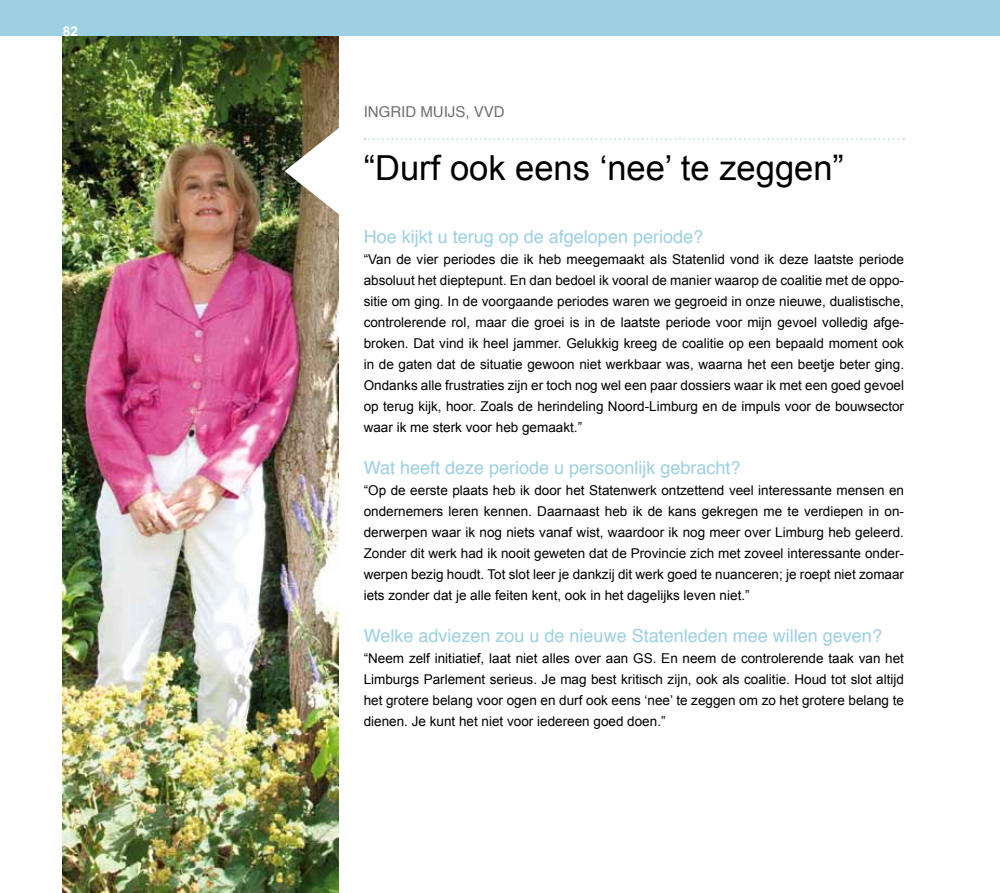
<style>
.page{position:relative;width:1000px;height:893px;background:#fff}
.page>*{position:absolute;margin:0;border:0;box-sizing:border-box;transform-origin:0 0}
.t1{font:34.5px "Arial";color:#000}
.t2{font:18px "Helvetica";color:#9cd0e2}
.t3{font:15px "Helvetica";color:#707172}
.t4{font:13.5px/21px "Arial";color:#000;text-align:justify}
.t5{font:700 13.5px "Arial";color:#fff}
</style>
<div class="page">
<img style="left:63px;top:35px;width:275px;height:858px">
<svg style="left:364px;top:138px;width:540px;height:2px"></svg>
<svg style="left:284px;top:128px;width:55px;height:87px"></svg>
<div style="left:0;top:0;width:999px;height:35px;background:#9cd0e2"></div>
<hr style="left:999px;top:0;width:1px;height:35px;background:#9cd0e2">
<p class="t5" style="left:63px;top:22px;width:17px">82</p>
<p class="t3" style="left:363px;top:100px;width:15px">Ingrid</p>
<p class="t3" style="left:420px;top:100px;width:22px">Muijs</p>
<p class="t3" style="left:465px;top:100px;width:41px">, VVD</p>
<h1 class="t1" style="left:363px;top:145px;width:482px">“Durf ook eens ‘nee’ te zeggen”</h1>
<h2 class="t2" style="left:363px;top:223px;width:341px">Hoe kijkt u terug op de afgelopen periode?</h2>
<p class="t4" style="left:363px;top:249px;width:542px">“Van de vier periodes die ik heb meegemaakt als Statenlid vond ik deze laatste periode absoluut het dieptepunt. En dan bedoel ik vooral de manier waarop de coalitie met de oppo&shy;sitie om ging. In de voorgaande periodes waren we gegroeid in onze nieuwe, dualistische, controlerende rol, maar die groei is in de laatste periode voor mijn gevoel volledig afge&shy;broken. Dat vind ik heel jammer. Gelukkig kreeg de coalitie op een bepaald moment ook in de gaten dat de situatie gewoon niet werkbaar was, waarna het een beetje beter ging.<br>Ondanks alle frustraties zijn er toch nog wel een paar dossiers waar ik met een goed gevoel op terug kijk, hoor. Zoals de herindeling Noord-Limburg en de impuls voor de bouwsector waar ik me sterk voor heb gemaakt.”</p>
<h2 class="t2" style="left:363px;top:454px;width:378px">Wat heeft deze periode u persoonlijk gebracht?</h2>
<p class="t4" style="left:363px;top:480px;width:541px">“Op de eerste plaats heb ik door het Statenwerk ontzettend veel interessante mensen en ondernemers leren kennen. Daarnaast heb ik de kans gekregen me te verdiepen in on&shy;derwerpen waar ik nog niets vanaf wist, waardoor ik nog meer over Limburg heb geleerd.<br>Zonder dit werk had ik nooit geweten dat de Provincie zich met zoveel interessante onder&shy;werpen bezig houdt. Tot slot leer je dankzij dit werk goed te nuanceren; je roept niet zomaar iets zonder dat je alle feiten kent, ook in het dagelijks leven niet.”</p>
<h2 class="t2" style="left:363px;top:622px;width:519px">Welke adviezen zou u de nieuwe Statenleden mee willen geven?</h2>
<p class="t4" style="left:363px;top:648px;width:541px">“Neem zelf initiatief, laat niet alles over aan GS. En neem de controlerende taak van het Limburgs Parlement serieus. Je mag best kritisch zijn, ook als coalitie. Houd tot slot altijd het grotere belang voor ogen en durf ook eens ‘nee’ te zeggen om zo het grotere belang te dienen. Je kunt het niet voor iedereen goed doen.”</p>
</div>
